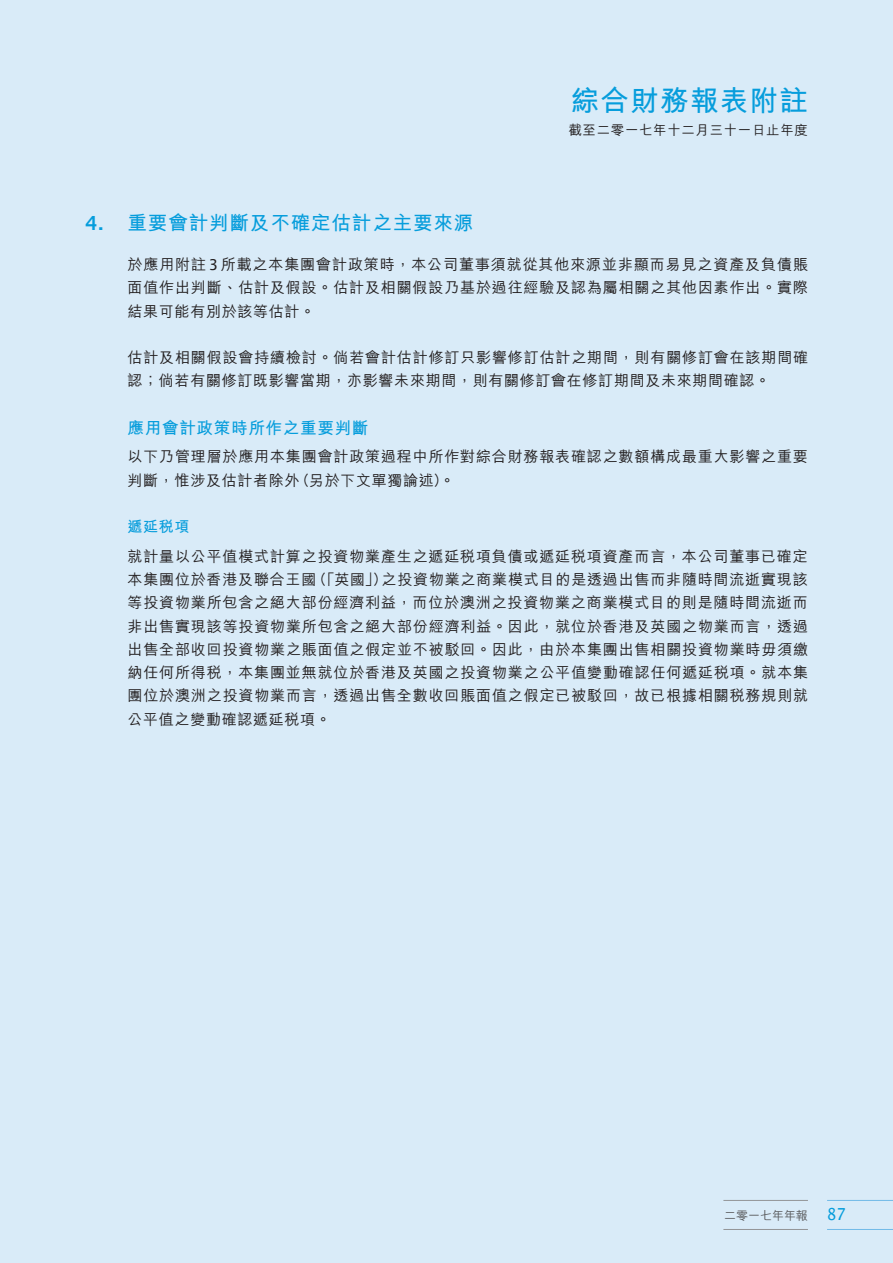
<style>
.page{position:relative;width:893px;height:1263px;background:#d9ebf8}
.page>*{position:absolute;margin:0;border:0;box-sizing:border-box;transform-origin:0 0}
.t1{font:700 28.5px "M Hei HK";letter-spacing:.045em;color:#069ddc}
.Subhead_1{font:700 19.5px "M Hei HK";letter-spacing:.045em;color:#069ddc}
.Subhead_2{font:700 16.5px "M Hei HK";letter-spacing:.045em;color:#069ddc}
.Body_text{font:500 15px/23.2px "M Hei HK";letter-spacing:.055em;color:#231f20;text-align:justify}
.Subhead_3{font:700 15px "M Hei HK";color:#069ddc}
.t2{font:500 13.5px "M Hei HK";letter-spacing:.045em;color:#231f20}
.t3{font:500 12px "M Hei HK";letter-spacing:-.005em;color:#57585a}
.s1{font-family:"Lucida Sans";font-weight:600}
.s2{font-family:"Lucida Sans";font-weight:400}
.s3{font-family:"Lucida Sans Std";font-weight:400;font-size:16.5px;color:#069ddc}
</style>
<div class="page">
<hr style="left:827px;top:1229px;width:66px;height:1px;background:#72bbe8">
<hr style="left:827px;top:1200px;width:66px;height:1px;background:#72bbe8">
<hr style="left:723px;top:1229px;width:85px;height:1px;background:#939598">
<hr style="left:723px;top:1200px;width:85px;height:1px;background:#939598">
<h1 class="t1" style="left:571px;top:79px;width:239px">綜合財務報表附註</h1>
<p class="t2" style="left:568px;top:120px;width:241px">截至二零一七年十二月三十一日止年度</p>
<p class="Subhead_1" style="left:85px;top:209px;width:390px"><span class="s1">4.</span> 重要會計判斷及不確定估計之主要來源</p>
<p class="Body_text" style="left:128px;top:252px;width:682px">於應用附註 <span class="s2">3</span> 所載之本集團會計政策時，本公司董事須就從其他來源並非顯而易見之資產及負債賬面值作出判斷、估計及假設。估計及相關假設乃基於過往經驗及認為屬相關之其他因素作出。實際結果可能有別於該等估計。</p>
<p class="Body_text" style="left:128px;top:345px;width:682px">估計及相關假設會持續檢討。倘若會計估計修訂只影響修訂估計之期間，則有關修訂會在該期間確認；倘若有關修訂既影響當期，亦影響未來期間，則有關修訂會在修訂期間及未來期間確認。</p>
<p class="Subhead_2" style="left:128px;top:416px;width:242px">應用會計政策時所作之重要判斷</p>
<p class="Body_text" style="left:128px;top:444px;width:682px">以下乃管理層於應用本集團會計政策過程中所作對綜合財務報表確認之數額構成最重大影響之重要判斷，惟涉及估計者除外（另於下文單獨論述）。</p>
<p class="Subhead_3" style="left:128px;top:516px;width:64px">遞延稅項</p>
<p class="Body_text" style="left:128px;top:543px;width:682px">就計量以公平值模式計算之投資物業產生之遞延稅項負債或遞延稅項資產而言，本公司董事已確定本集團位於香港及聯合王國（「英國」）之投資物業之商業模式目的是透過出售而非隨時間流逝實現該等投資物業所包含之絕大部份經濟利益，而位於澳洲之投資物業之商業模式目的則是隨時間流逝而非出售實現該等投資物業所包含之絕大部份經濟利益。因此，就位於香港及英國之物業而言，透過出售全部收回投資物業之賬面值之假定並不被駁回。因此，由於本集團出售相關投資物業時毋須繳納任何所得稅，本集團並無就位於香港及英國之投資物業之公平值變動確認任何遞延稅項。就本集團位於澳洲之投資物業而言，透過出售全數收回賬面值之假定已被駁回，故已根據相關稅務規則就公平值之變動確認遞延稅項。</p>
<p class="t3" style="left:724px;top:1206px;width:123px">二零一七年年報 <span class="s3">87</span></p>
</div>
